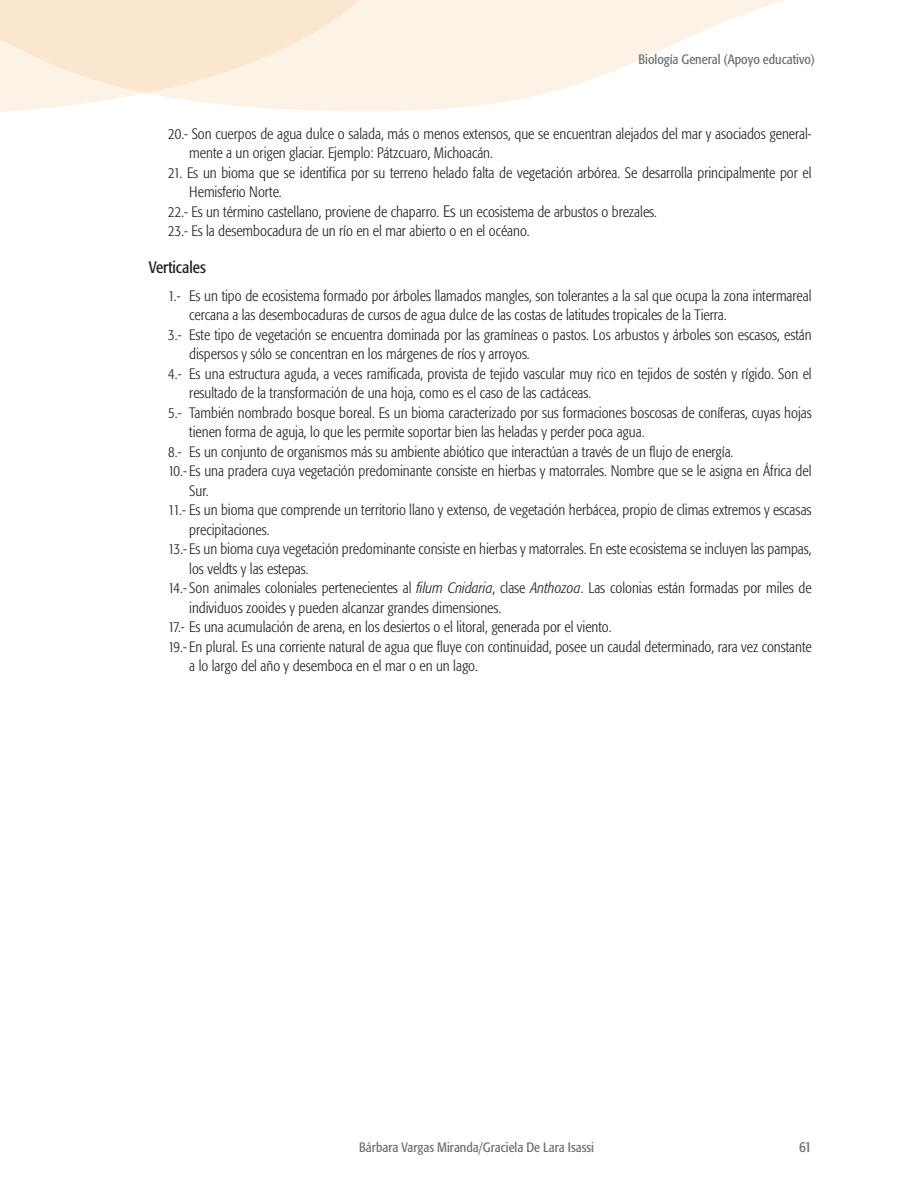
<style>
.page{position:relative;width:918px;height:1188px;background:#fff}
.page>*{position:absolute;margin:0;border:0;box-sizing:border-box;transform-origin:0 0}
.subcabeza_11_pts{font:condensed 16.5px "Formata";color:#231f20}
.inciso_2_0_5{font:300 condensed 15px/19.5px "Formata";color:#231f20}
.t1{font:condensed 15px "Formata";color:#6d6f71}
.t2{font:condensed 13.5px "Formata";color:#6d6f71}
.s1{font-size:16.5px}
.s2{font-style:italic}
</style>
<div class="page">
<svg style="left:0;top:0;width:784px;height:111px;fill:#fdf2e6"></svg>
<p class="t2" style="left:639px;top:51px;width:178px">Biología General (Apoyo educativo)</p>
<p class="inciso_2_0_5" style="left:189px;top:124px;width:624px;text-indent:-21px">20.- Son cuerpos de agua dulce o salada, más o menos extensos, que se encuentran alejados del mar y asociados general&shy;mente a un origen glaciar. Ejemplo: Pátzcuaro, Michoacán.</p>
<p class="inciso_2_0_5" style="left:189px;top:163px;width:624px;text-indent:-21px">21. Es un bioma que se identifica por su terreno helado falta de vegetación arbórea. Se desarrolla principalmente por el<br>Hemisferio Norte.</p>
<p class="inciso_2_0_5" style="left:168px;top:202px;width:490px">22.- Es un término castellano, proviene de chaparro. <span class="s1">Es</span> un ecosistema de arbustos o brezales.</p>
<p class="inciso_2_0_5" style="left:168px;top:221px;width:363px">23.- Es la desembocadura de un río en el mar abierto o en el océano.</p>
<p class="subcabeza_11_pts" style="left:149px;top:257px;width:59px">Verticales</p>
<p class="inciso_2_0_5" style="left:189px;top:286px;width:624px;text-indent:-21px">1.- Es un tipo de ecosistema formado por árboles llamados mangles, son tolerantes a la sal que ocupa la zona intermareal cercana a las desembocaduras de cursos de agua dulce de las costas de latitudes tropicales de la Tierra.</p>
<p class="inciso_2_0_5" style="left:189px;top:325px;width:624px;text-indent:-21px">3.- Este tipo de vegetación se encuentra dominada por las gramíneas o pastos. Los arbustos y árboles son escasos, están dispersos y sólo se concentran en los márgenes de ríos y arroyos.</p>
<p class="inciso_2_0_5" style="left:189px;top:364px;width:624px;text-indent:-21px">4.- Es una estructura aguda, a veces ramificada, provista de tejido vascular muy rico en tejidos de sostén y rígido. Son el resultado de la transformación de una hoja, como es el caso de las cactáceas.</p>
<p class="inciso_2_0_5" style="left:189px;top:403px;width:624px;text-indent:-21px">5.- También nombrado bosque boreal. Es un bioma caracterizado por sus formaciones boscosas de coníferas, cuyas hojas tienen forma de aguja, lo que les permite soportar bien las heladas y perder poca agua.</p>
<p class="inciso_2_0_5" style="left:168px;top:442px;width:567px">8.- Es un conjunto de organismos más su ambiente abiótico que interactúan a través de un flujo de energía.</p>
<p class="inciso_2_0_5" style="left:189px;top:462px;width:624px;text-indent:-21px">10.- Es una pradera cuya vegetación predominante consiste en hierbas y matorrales. Nombre que se le asigna en África del<br>Sur.</p>
<p class="inciso_2_0_5" style="left:189px;top:501px;width:624px;text-indent:-21px">11.- Es un bioma que comprende un territorio llano y extenso, de vegetación herbácea, propio de climas extremos y escasas precipitaciones.</p>
<p class="inciso_2_0_5" style="left:189px;top:540px;width:624px;text-indent:-21px">13.- Es un bioma cuya vegetación predominante consiste en hierbas y matorrales. En este ecosistema se incluyen las pampas, los veldts y las estepas.</p>
<p class="inciso_2_0_5" style="left:189px;top:579px;width:624px;text-indent:-21px">14.- Son animales coloniales pertenecientes al <span class="s2">filum Cnidaria</span>, clase <span class="s2">Anthozoa</span>. Las colonias están formadas por miles de individuos zooides y pueden alcanzar grandes dimensiones.</p>
<p class="inciso_2_0_5" style="left:168px;top:618px;width:445px">17.- Es una acumulación de arena, en los desiertos o el litoral, generada por el viento.</p>
<p class="inciso_2_0_5" style="left:189px;top:637px;width:624px;text-indent:-21px">19.- En plural. Es una corriente natural de agua que fluye con continuidad, posee un caudal determinado, rara vez constante a lo largo del año y desemboca en el mar o en un lago.</p>
<p class="t2" style="left:359px;top:1139px;width:236px">Bárbara Vargas Miranda/Graciela De Lara Isassi</p>
<p class="t1" style="left:799px;top:1138px;width:14px">61</p>
</div>
